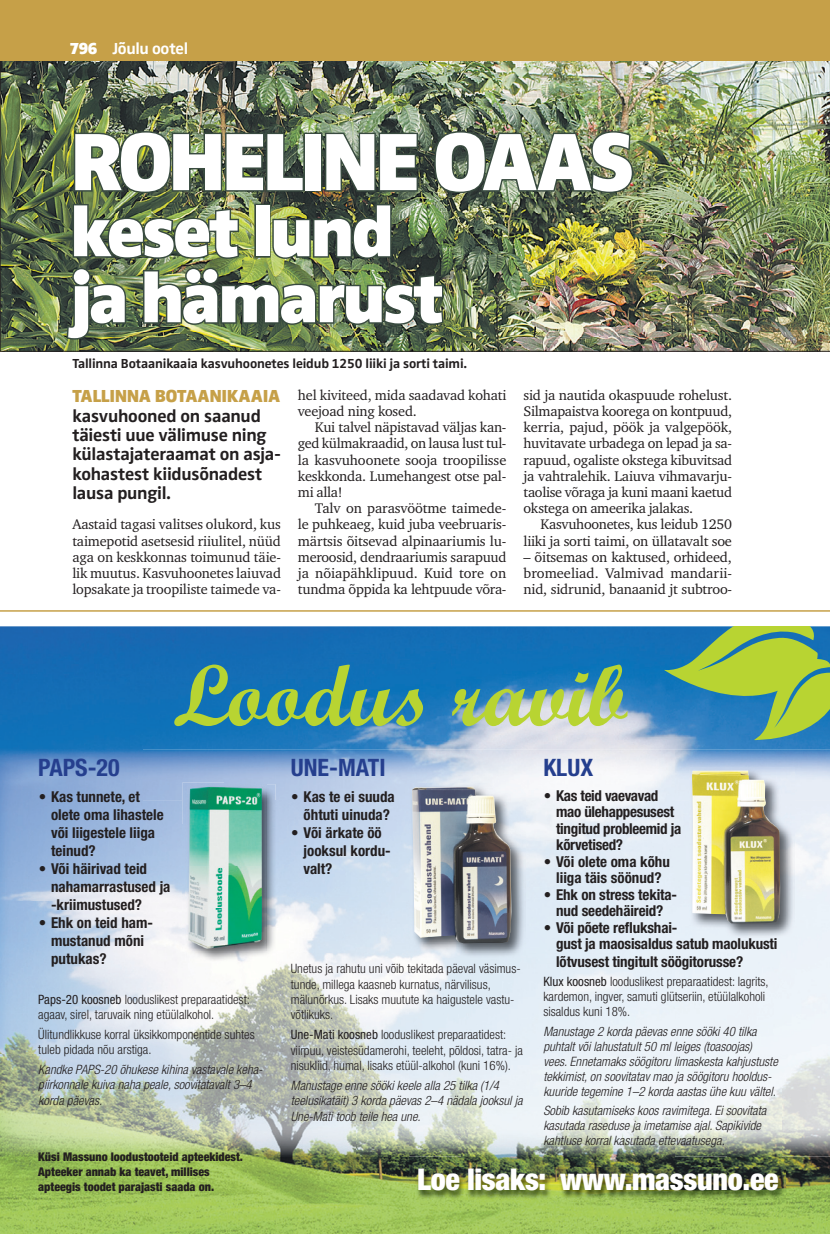
<style>
.page{position:relative;width:830px;height:1234px;background:#fff}
.page>*{position:absolute;margin:0;border:0;box-sizing:border-box;transform-origin:0 0}
.t1{font:700 87px "Script MT Std";color:#b8d432}
.PEALKIRI_-_ZwoBLACK{font:900 84px "Zwo Pro";letter-spacing:-.055em;color:#fff}
.PEALKIRI_-_ZwoBLACK-2{font:900 72px/66px "Zwo Pro";letter-spacing:-.045em;color:#fff}
.t2{font:900 condensed 30px "Helvetica Neue LT Std";letter-spacing:-.01em;color:#fff}
.t3{font:700 condensed 24px "Helvetica Neue LT Std";color:#253f8e}
.a_-_LIID_VÄIKE{font:700 18px/19.5px "Zwo Pro";letter-spacing:-.015em;color:#231f20}
.t4{font:700 16.5px "Zwo Pro";letter-spacing:-.02em;color:#fff}
.t5{font:900 16.5px "Zwo Pro";color:#fff}
.t6{font:700 condensed 15px/18px "Helvetica Neue LT Std";color:#231f20}
.t7{font:700 condensed 15px/16.5px "Helvetica Neue LT Std";letter-spacing:-.02em;color:#231f20}
.a_-_TEKST{font:14.25px/16.2px "Charter ITC";letter-spacing:-.015em;color:#231f20;text-align:justify}
.a_-_TEKST_-_taandeta{font:14.25px/16.2px "Charter ITC";letter-spacing:-.01em;color:#231f20;text-align:justify}
.FOTO_allkiri{font:700 13.5px "Zwo Pro";letter-spacing:-.01em;color:#231f20}
.t8{font:italic 300 condensed 12.9px/15px "Helvetica Neue LT Std";color:#231f20}
.t9{font:300 condensed 12.9px/15.5px "Helvetica Neue LT Std";color:#231f20}
.t10{font:900 condensed 12px/15px "Helvetica Neue LT Std";color:#231f20}
.s1{font-weight:900;color:#c6a048}
.s2{font-weight:400}
</style>
<div class="page">
<img style="left:0;top:626px;width:829px;height:607px">
<img style="left:415px;top:1167px;width:369px;height:31px">
<svg style="left:663px;top:626px;width:166px;height:116px;background:#6ca678"></svg>
<img style="left:0;top:749px;width:142px;height:407px">
<img style="left:142px;top:749px;width:687px;height:51px">
<img style="left:142px;top:800px;width:53px;height:356px">
<img style="left:275px;top:800px;width:133px;height:152px">
<img style="left:408px;top:800px;width:53px;height:356px">
<img style="left:525px;top:800px;width:149px;height:152px">
<img style="left:674px;top:800px;width:53px;height:356px">
<img style="left:781px;top:800px;width:48px;height:356px">
<img style="left:727px;top:937px;width:54px;height:219px">
<img style="left:195px;top:952px;width:213px;height:204px">
<img style="left:461px;top:952px;width:213px;height:204px">
<img style="left:689px;top:767px;width:104px;height:170px">
<img style="left:691px;top:770px;width:88px;height:153px">
<img style="left:409px;top:783px;width:116px;height:174px">
<img style="left:412px;top:786px;width:99px;height:157px">
<img style="left:185px;top:784px;width:90px;height:176px">
<img style="left:183px;top:782px;width:41px;height:41px">
<img style="left:224px;top:782px;width:42px;height:2px">
<img style="left:183px;top:823px;width:2px;height:126px">
<img style="left:185px;top:784px;width:81px;height:165px">
<hr style="left:0;top:610px;width:829px;height:1px;background:#c6a048">
<img style="left:0;top:60px;width:829px;height:291px">
<img style="left:72px;top:130px;width:233px;height:64px">
<div style="left:303px;top:133px;width:19px;height:58px;border:3px solid #394b40"></div>
<img style="left:323px;top:131px;width:96px;height:62px">
<img style="left:432px;top:130px;width:202px;height:64px">
<img style="left:65px;top:202px;width:380px;height:150px">
<div style="left:0;top:0;width:829px;height:60px;background:#c6a048"></div>
<p class="t5" style="left:70px;top:39px;width:29px">796</p>
<p class="t4" style="left:112px;top:39px;width:77px">Jõulu ootel</p>
<p class="PEALKIRI_-_ZwoBLACK" style="left:70px;top:111px;width:565px">ROHELINE OAAS</p>
<p class="PEALKIRI_-_ZwoBLACK-2" style="left:70px;top:200px;width:375px">keset lund ja hämarust</p>
<p class="FOTO_allkiri" style="left:72px;top:355px;width:396px">Tallinna Botaanikaaia kasvuhoonetes leidub 1250 liiki ja sorti taimi.</p>
<p class="a_-_LIID_VÄIKE" style="left:72px;top:386px;width:210px"><span class="s1">TALLINNA BOTAANIKAAIA </span>kasvu-hooned on saanud täiesti uue välimuse ning külastajateraamat on asja&shy;kohastest kiidusõnadest lausa pungil.</p>
<p class="a_-_TEKST_-_taandeta" style="left:72px;top:516px;width:210px">Aastaid tagasi valitses olukord, kus taimepotid asetsesid riiulitel, nüüd aga on keskkonnas toimunud täie&shy;lik muutus. Kasvuhoonetes laiuvad lopsakate ja troopiliste taimede va-</p>
<p class="a_-_TEKST_-_taandeta" style="left:298px;top:387px;width:210px">hel kiviteed, mida saadavad kohati veejoad ning kosed.</p>
<p class="a_-_TEKST" style="left:298px;top:419px;width:210px;text-indent:17px">Kui talvel näpistavad väljas kan&shy;ged külmakraadid, on lausa lust tul&shy;la kasvuhoonete sooja troopilisse keskkonda. Lumehangest otse pal&shy;mi alla!</p>
<p class="a_-_TEKST" style="left:298px;top:500px;width:210px;text-indent:17px">Talv on parasvöötme taimede&shy;le puhkeaeg, kuid juba veebruaris&shy;märtsis õitsevad alpinaariumis lu&shy;meroosid, dendraariumis sarapuud ja nõiapähklipuud. Kuid tore on tundma õppida ka lehtpuude võra-</p>
<p class="a_-_TEKST" style="left:523px;top:387px;width:210px">sid ja nautida okaspuude rohelust.<br>Silmapaistva koorega on kontpuud, kerria, pajud, pöök ja valgepöök, huvitavate urbadega on lepad ja sa&shy;rapuud, ogaliste okstega kibuvitsad ja vahtralehik. Laiuva vihmavarju&shy;taolise võraga ja kuni maani kaetud okstega on ameerika jalakas.</p>
<p class="a_-_TEKST" style="left:523px;top:516px;width:210px;text-align:right">Kasvuhoonetes, kus leidub 1250 liiki ja sorti taimi, on üllatavalt soe</p>
<p class="a_-_TEKST" style="left:523px;top:548px;width:210px">– õitsemas on kaktused, orhideed, bromeeliad. Valmivad mandarii&shy;nid, sidrunid, banaanid jt subtroo-</p>
<p class="t1" style="left:173px;top:642px;width:455px">Loodus ravib</p>
<p class="t3" style="left:543px;top:752px;width:51px">KLUX</p>
<p class="t7" style="left:556px;top:786px;width:126px;text-indent:-12px">• Kas teid vaevavad mao ülehappesusest tingitud probleemid ja kõrvetised?</p>
<p class="t6" style="left:543px;top:852px;width:127px;line-height:16.5px;text-align:center">• Või olete oma kõhu liiga täis söönud?</p>
<p class="t6" style="left:543px;top:885px;width:135px;line-height:16.5px;text-align:center">• Ehk on stress tekita&shy;nud seedehäireid?</p>
<p class="t6" style="left:556px;top:918px;width:223px;line-height:16.5px;text-indent:-12px">• Või põete reflukshai-<br>gust ja maosisaldus satub mao lukusti</p>
<p class="t6" style="left:556px;top:952px;width:188px">lõtvusest tingitult söögitorusse?</p>
<p class="t9" style="left:543px;top:974px;width:227px;line-height:15px"><span class="s2">Klux koosneb</span> looduslikest preparaatidest: lagrits, kardemon, ingver, samuti glütseriin, etüülalkoholi sisaldus kuni 18%.</p>
<p class="t8" style="left:543px;top:1023px;width:236px">Manustage 2 korda päevas enne sööki 40 tilka puhtalt või lahustatult 50 ml leiges (toasoojas) vees. Ennetamaks söögitoru limaskesta kahjustuste tekkimist, on soovitatav mao ja söögitoru hooldus&shy;kuuride tegemine 1–2 korda aastas ühe kuu vältel.</p>
<p class="t8" style="left:543px;top:1102px;width:224px">Sobib kasutamiseks koos ravimitega. Ei soovitata kasutada raseduse ja imetamise ajal. Sapikivide kahtluse korral kasutada ettevaatusega.</p>
<p class="t3" style="left:38px;top:752px;width:83px">PAPS-20</p>
<p class="t6" style="left:51px;top:787px;width:114px;text-indent:-12px">• Kas tunnete, et olete oma lihastele või liigestele liiga teinud?</p>
<p class="t6" style="left:51px;top:859px;width:121px;text-indent:-12px">• Või häirivad teid nahamarrastused ja -kriimustused?</p>
<p class="t6" style="left:51px;top:913px;width:103px;text-indent:-12px">• Ehk on teid ham&shy;mustanud mõni putukas?</p>
<p class="t9" style="left:38px;top:990px;width:213px"><span class="s2">Paps-20 koosneb</span> looduslikest preparaatidest: agaav, sirel, taruvaik ning etüülalkohol.</p>
<p class="t9" style="left:38px;top:1025px;width:218px">Ülitundlikkuse korral üksikkomponentide suhtes tuleb pidada nõu arstiga.</p>
<p class="t8" style="left:38px;top:1061px;width:226px;line-height:15.5px">Kandke PAPS-20 õhukese kihina vastavale keha&shy;piirkonnale kuiva naha peale, soovitatavalt 3–4 korda päevas.</p>
<p class="t3" style="left:291px;top:752px;width:96px">UNE-MATI</p>
<p class="t6" style="left:291px;top:787px;width:105px;text-align:center">• Kas te ei suuda õhtuti uinuda?</p>
<p class="t6" style="left:303px;top:823px;width:89px;text-indent:-12px">• Või ärkate öö jooksul kordu&shy;valt?</p>
<p class="t9" style="left:291px;top:960px;width:231px">Unetus ja rahutu uni võib tekitada päeval väsimus&shy;tunde, millega kaasneb kurnatus, närvilisus, mälunõrkus. Lisaks muutute ka haigustele vastu&shy;võtlikuks.</p>
<p class="t9" style="left:291px;top:1026px;width:233px"><span class="s2">Une-Mati koosneb</span> looduslikest preparaatidest: viirpuu, veistesüdamerohi, teeleht, põld osi, tatra- ja nisukliid, humal, lisaks etüül-alkohol (kuni 16%).</p>
<p class="t8" style="left:291px;top:1077px;width:233px;line-height:15.5px">Manustage enne sööki keele alla 25 tilka (1/4 teelusikatäit) 3 korda päevas 2–4 nädala jooksul ja<br>Une-Mati toob teile hea une.</p>
<p class="t10" style="left:38px;top:1148px;width:206px">Küsi Massuno loodustooteid apteekidest.<br>Apteeker annab ka teavet, millises apteegis toodet parajasti saada on.</p>
<p class="t2" style="left:417px;top:1160px;width:363px">Loe lisaks: www.massuno.ee</p>
</div>
